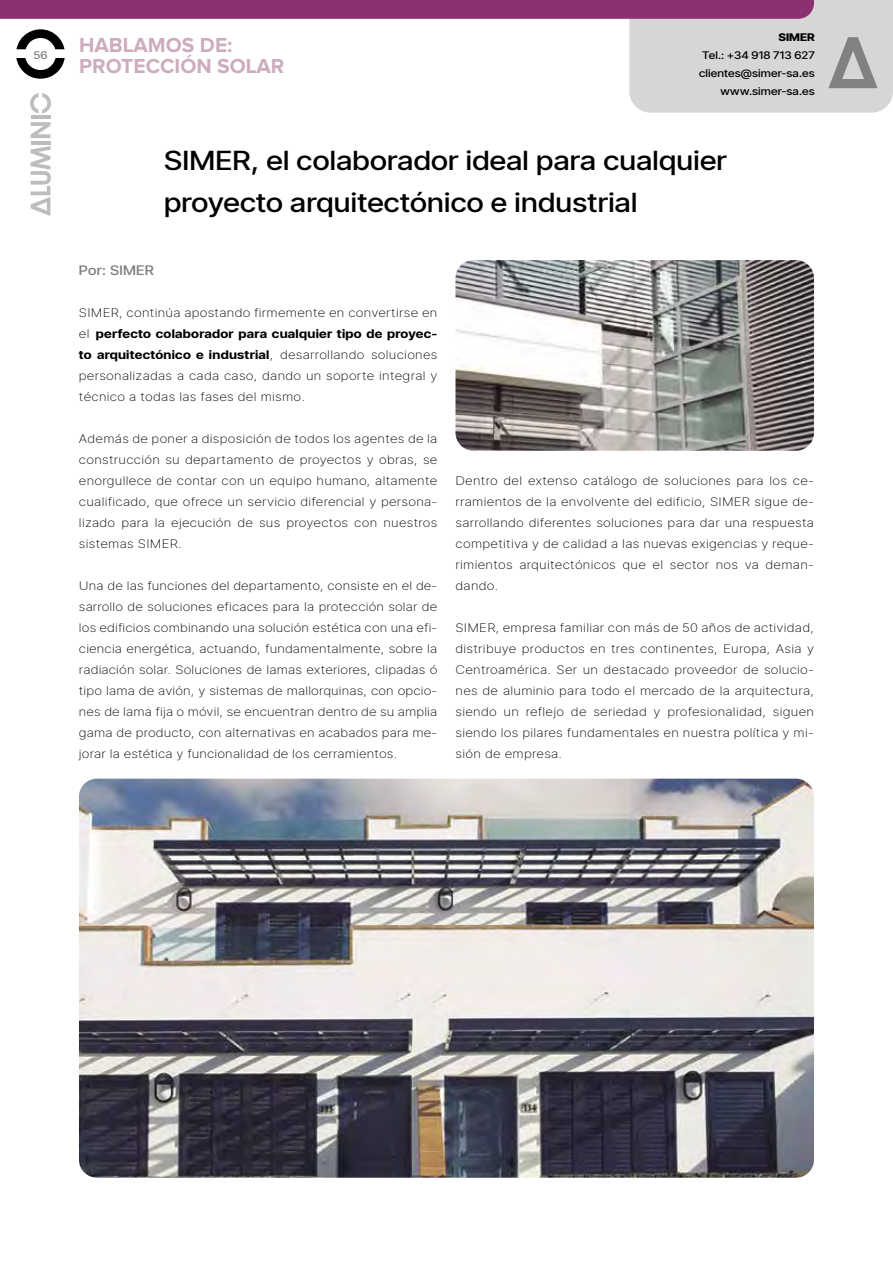
<style>
.page{position:relative;width:893px;height:1263px;background:#fff}
.page>*{position:absolute;margin:0;border:0;box-sizing:border-box;transform-origin:0 0}
.t1{font:500 30px/42px "Stage Grotesk";letter-spacing:.01em;color:#000}
.t2{font:700 21px/21px "Proxima Nova";color:#cdacbe}
.t3{font:500 15px "Stage Grotesk";letter-spacing:.02em;color:#7c7c7c}
.t4{font:100 13.5px/21px "Stage Grotesk";letter-spacing:.02em;color:#000;text-align:justify}
.t5{font:500 12px/18px "Stage Grotesk";letter-spacing:.015em;color:#000;text-align:right}
.t6{font:800 12px "Stage Grotesk";color:#000}
.t7{font:500 12px "Stage Grotesk";color:#7c7c7c}
.s1{font-weight:700}
</style>
<div class="page">
<img style="left:79px;top:779px;width:735px;height:399px">
<svg style="left:31px;top:146px;width:20px;height:70px"></svg>
<hr style="left:31px;top:141px;width:19px;height:4px;background:#bdbdbd">
<svg style="left:31px;top:122px;width:19px;height:16px"></svg>
<hr style="left:31px;top:115px;width:19px;height:4px;background:#bdbdbd">
<svg style="left:0;top:0;width:893px;height:113px"></svg>
<img style="left:455px;top:260px;width:359px;height:191px">
<p class="t7" style="left:34px;top:47px;width:15px">56</p>
<h2 class="t2" style="left:79px;top:35px;width:207px">HABLAMOS DE:<br>PROTECCIÓN SOLAR</h2>
<p class="t6" style="left:779px;top:29px;width:38px">SIMER</p>
<p class="t5" style="left:699px;top:45px;width:117px">Tel.: +34 918 713 627 clientes@simer-sa.es www.simer-sa.es</p>
<h1 class="t1" style="left:164px;top:138px;width:564px">SIMER, el colaborador ideal para cualquier proyecto arquitectónico e industrial</h1>
<p class="t3" style="left:79px;top:260px;width:77px">Por: SIMER</p>
<p class="t4" style="left:79px;top:302px;width:360px">SIMER, continúa apostando firmemente en convertirse en el <span class="s1">perfecto colaborador para cualquier tipo de proyec&shy;to arquitectónico e industrial</span>, desarrollando soluciones personalizadas a cada caso, dando un soporte integral y técnico a todas las fases del mismo.</p>
<p class="t4" style="left:79px;top:428px;width:360px">Además de poner a disposición de todos los agentes de la construcción su departamento de proyectos y obras, se enorgullece de contar con un equipo humano, altamente cualificado, que ofrece un servicio diferencial y persona&shy;lizado para la ejecución de sus proyectos con nuestros sistemas SIMER.</p>
<p class="t4" style="left:79px;top:575px;width:360px">Una de las funciones del departamento, consiste en el de&shy;sarrollo de soluciones eficaces para la protección solar de los edificios combinando una solución estética con una efi&shy;ciencia energética, actuando, fundamentalmente, sobre la radiación solar. Soluciones de lamas exteriores, clipadas ó tipo lama de avión, y sistemas de mallorquinas, con opcio&shy;nes de lama fija o móvil, se encuentran dentro de su amplia gama de producto, con alternativas en acabados para me&shy;jorar la estética y funcionalidad de los cerramientos.</p>
<p class="t4" style="left:456px;top:470px;width:360px">Dentro del extenso catálogo de soluciones para los ce&shy;rramientos de la envolvente del edificio, SIMER sigue de&shy;sarrollando diferentes soluciones para dar una respuesta competitiva y de calidad a las nuevas exigencias y reque&shy;rimientos arquitectónicos que el sector nos va deman&shy;dando.</p>
<p class="t4" style="left:456px;top:617px;width:360px">SIMER, empresa familiar con más de 50 años de actividad, distribuye productos en tres continentes, Europa, Asia y Centroamérica. Ser un destacado proveedor de solucio&shy;nes de aluminio para todo el mercado de la arquitectura, siendo un reflejo de seriedad y profesionalidad, siguen siendo los pilares fundamentales en nuestra política y mi&shy;sión de empresa.</p>
</div>
